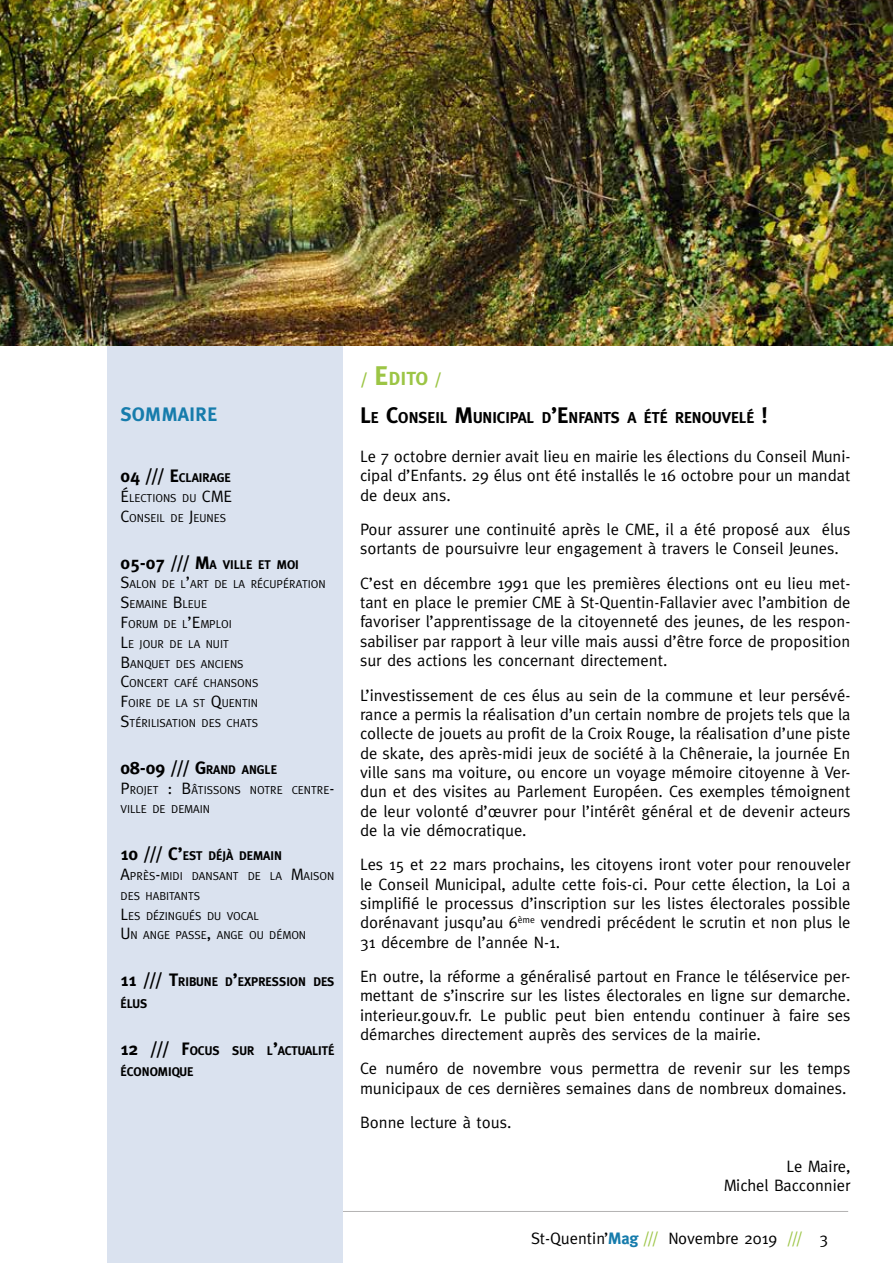
<style>
.page{position:relative;width:893px;height:1263px;background:#fff}
.page>*{position:absolute;margin:0;border:0;box-sizing:border-box;transform-origin:0 0}
.t1{font:700 19.5px "Meta Plus";color:#167cac}
.t2{font:700 18.9px "Meta Plus";color:#9cc545}
.t3{font:16.5px/19.4px "Meta";color:#000;text-align:justify}
.t4{font:700 15.75px "Meta";color:#000}
.t5{font:700 12.6px/21.6px "Meta";color:#000}
.t6{font:11.55px/19.8px "Meta";color:#000}
.s1{font-size:18px}
.s2{font-size:16.5px}
.s3{font-size:27px}
.s4{font-size:22.5px}
.s5{font-weight:700;color:#167cac}
.s6{color:#9cc545}
</style>
<div class="page">
<hr style="left:43px;top:1211px;width:805px;height:1px;background:#b3b2b2">
<div style="left:28px;top:1195px;width:94px;height:25px;background:#fff"></div>
<div style="left:108px;top:320px;width:235px;height:943px;background:#dae2ef"></div>
<img style="left:0;top:0;width:893px;height:345px">
<p class="t1" style="left:120px;top:403px;width:69px">SOMMAIRE</p>
<p class="t5" style="left:120px;top:467px;width:112px"><span class="s1">04 ///</span> <span class="s1">E</span>CLAIRAGE</p>
<p class="t6" style="left:120px;top:488px;width:107px"><span class="s2">É</span>LECTIONS DU <span class="s2">CME<br>C</span>ONSEIL DE <span class="s2">J</span>EUNES</p>
<p class="t5" style="left:120px;top:553px;width:180px"><span class="s1">05-07 ///</span> <span class="s1">M</span>A VILLE ET MOI</p>
<p class="t6" style="left:120px;top:574px;width:207px"><span class="s2">S</span>ALON DE L<span class="s2">’</span>ART DE LA RÉCUPÉRATION<br><span class="s2">S</span>EMAINE <span class="s2">B</span>LEUE<br><span class="s2">F</span>ORUM DE L<span class="s2">’E</span>MPLOI<br><span class="s2">L</span>E JOUR DE LA NUIT<br><span class="s2">B</span>ANQUET DES ANCIENS<br><span class="s2">C</span>ONCERT CAFÉ CHANSONS<br><span class="s2">F</span>OIRE DE LA ST <span class="s2">Q</span>UENTIN<br><span class="s2">S</span>TÉRILISATION DES CHATS</p>
<p class="t5" style="left:120px;top:758px;width:158px"><span class="s1">08-09 ///</span> <span class="s1">G</span>RAND ANGLE</p>
<p class="t6" style="left:120px;top:779px;width:216px"><span class="s2">P</span>ROJET <span class="s2">: B</span>ÂTISSONS NOTRE CENTRE<span class="s2">-<br></span>VILLE DE DEMAIN</p>
<p class="t5" style="left:120px;top:845px;width:163px"><span class="s1">10 ///</span> <span class="s1">C’</span>EST DÉJÀ DEMAIN</p>
<p class="t6" style="left:120px;top:866px;width:216px"><span class="s2">A</span>PRÈS<span class="s2">-</span>MIDI DANSANT DE LA <span class="s2">M</span>AISON<br>DES HABITANTS<br><span class="s2">L</span>ES DÉZINGUÉS DU VOCAL<br><span class="s2">U</span> N ANGE PASSE<span class="s2">,</span> ANGE OU DÉMON</p>
<p class="t5" style="left:120px;top:971px;width:215px"><span class="s1">11 ///</span> <span class="s1">T</span>RIBUNE D<span class="s1">’</span>EXPRESSION DES<br>ÉLUS</p>
<p class="t5" style="left:120px;top:1039px;width:216px"><span class="s1">12 ///</span> <span class="s1">F</span>OCUS SUR L<span class="s1">’</span>ACTUALITÉ<br>ÉCONOMIQUE</p>
<p class="t2" style="left:360px;top:367px;width:84px"><span class="s2">/</span> <span class="s3">E</span>dito <span class="s2">/</span></p>
<p class="t4" style="left:360px;top:409px;width:409px"><span class="s4">L</span>E <span class="s4">C</span>ONSEIL <span class="s4">M</span>UNICIPAL D<span class="s4">’E</span>NFANTS A ÉTÉ RENOUVELÉ <span class="s4">!</span></p>
<p class="t3" style="left:360px;top:446px;width:492px">Le 7 octobre dernier avait lieu en mairie les élections du Conseil Muni&shy;cipal d’Enfants. 29 élus ont été installés le 16 octobre pour un mandat de deux ans.</p>
<p class="t3" style="left:360px;top:519px;width:492px">Pour assurer une continuité après le CME, il a été proposé aux élus sortants de poursuivre leur engagement à travers le Conseil Jeunes.</p>
<p class="t3" style="left:360px;top:573px;width:492px">C’est en décembre 1991 que les premières élections ont eu lieu met&shy;tant en place le premier CME à St-Quentin-Fallavier avec l’ambition de favoriser l’apprentissage de la citoyenneté des jeunes, de les respon&shy;sabiliser par rapport à leur ville mais aussi d’être force de proposition sur des actions les concernant directement.</p>
<p class="t3" style="left:360px;top:685px;width:492px">L’investissement de ces élus au sein de la commune et leur persévé&shy;rance a permis la réalisation d’un certain nombre de projets tels que la collecte de jouets au profit de la Croix Rouge, la réalisation d’une piste de skate, des après-midi jeux de société à la Chêneraie, la journée En ville sans ma voiture, ou encore un voyage mémoire citoyenne à Ver&shy;dun et des visites au Parlement Européen. Ces exemples témoignent de leur volonté d’œuvrer pour l’intérêt général et de devenir acteurs de la vie démocratique.</p>
<p class="t3" style="left:360px;top:855px;width:492px">Les 15 et 22 mars prochains, les citoyens iront voter pour renouveler le Conseil Municipal, adulte cette fois-ci. Pour cette élection, la Loi a simplifié le processus d’inscription sur les listes électorales possible dorénavant jusqu’au 6<sup>ème</sup> vendredi précédent le scrutin et non plus le 31 décembre de l’année N-1.</p>
<p class="t3" style="left:360px;top:966px;width:492px">En outre, la réforme a généralisé partout en France le téléservice per&shy;mettant de s’inscrire sur les listes électorales en ligne sur demarche. interieur.gouv.fr. Le public peut bien entendu continuer à faire ses démarches directement auprès des services de la mairie.</p>
<p class="t3" style="left:360px;top:1059px;width:492px">Ce numéro de novembre vous permettra de revenir sur les temps municipaux de ces dernières semaines dans de nombreux domaines.</p>
<p class="t3" style="left:360px;top:1112px;width:153px">Bonne lecture à tous.</p>
<p class="t3" style="left:724px;top:1156px;width:128px;text-align:right">Le Maire,<br>Michel Bacconnier</p>
<p class="t3" style="left:531px;top:1228px;width:299px">St-Quentin’<span class="s5">Mag</span> <span class="s6">///</span> Novembre 2019 <span class="s6">///</span> 3</p>
</div>
